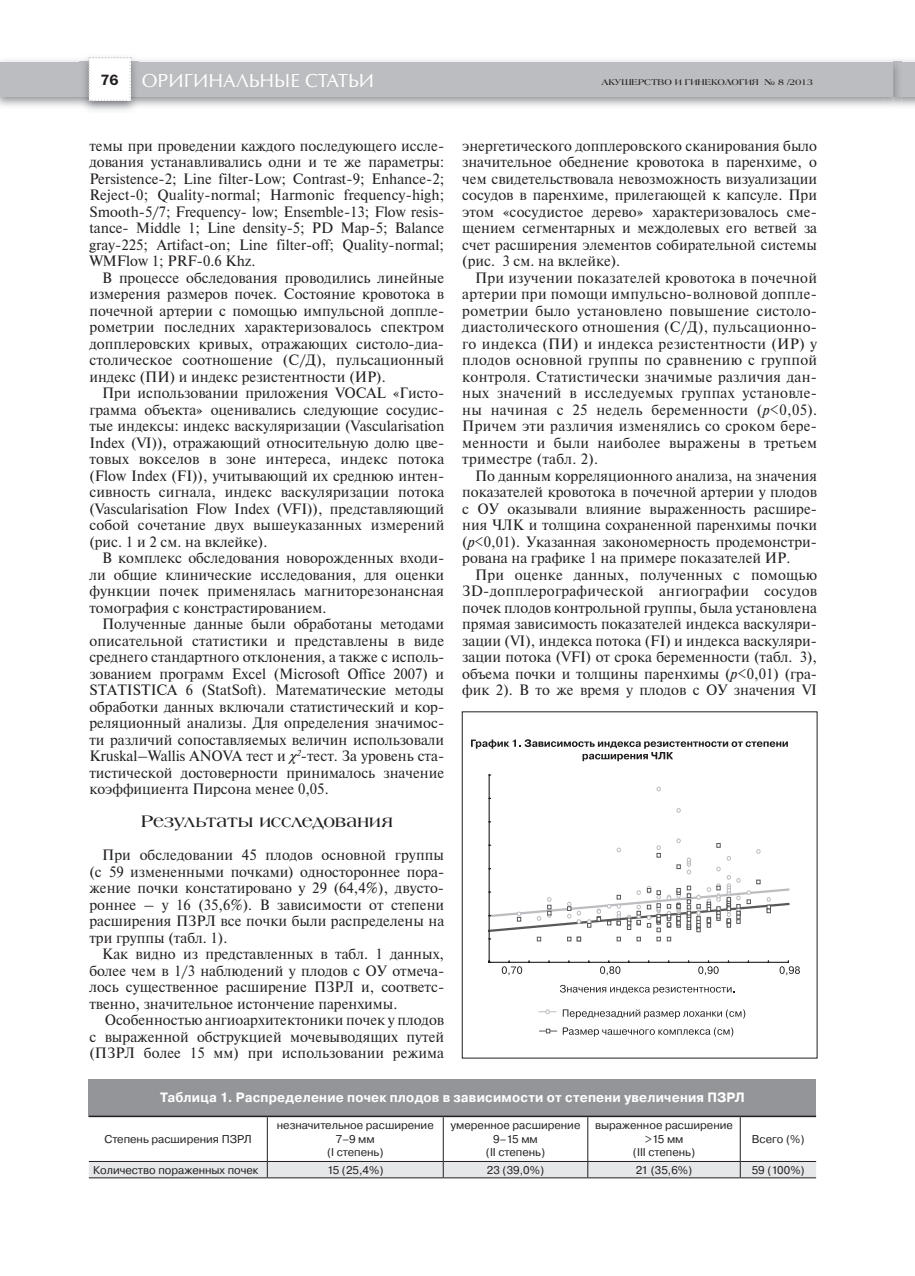
<style>
.page{position:relative;width:915px;height:1276px;background:#fff}
.page>*{position:absolute;margin:0;border:0;box-sizing:border-box;transform-origin:0 0}
.t1{font:700 18px "Laguna";letter-spacing:-.01em;color:#231f20}
.t2{font:18px "Opium New C";color:#fff}
.t3{font:15px/16.5px "Newton";color:#231f20;text-align:justify}
.t4{font:15px "Franklin Gothic Demi C";color:#231f20}
.t5{font:700 13.5px "Pragmatica";letter-spacing:.015em;color:#fff;scale:.95 1}
.t6{font:11.25px/13.5px "Pragmatica";color:#231f20;text-align:center}
.t7{font:700 10.35px "Pragmatica";letter-spacing:-.01em;color:#231f20}
.t8{font:10.35px "Pragmatica";color:#231f20}
.t9{font:700 9px "Laguna";color:#231f20}
.s1{font-style:italic}
</style>
<div class="page">
<img style="left:884px;top:58px;width:30px;height:50px">
<div style="left:0;top:62px;width:893px;height:34px;background:#bcbdc0"></div>
<svg style="left:88px;top:57px;width:43px;height:44px"></svg>
<svg style="left:893px;top:62px;width:21px;height:34px"></svg>
<div style="left:89px;top:1079px;width:726px;height:37px;background:#939598"></div>
<hr style="left:89px;top:1115px;width:178px;height:2px;background:#231f20">
<hr style="left:267px;top:1115px;width:176px;height:2px;background:#231f20">
<hr style="left:443px;top:1115px;width:144px;height:2px;background:#231f20">
<hr style="left:587px;top:1115px;width:153px;height:2px;background:#231f20">
<hr style="left:740px;top:1115px;width:75px;height:2px;background:#231f20">
<hr style="left:267px;top:1117px;width:1px;height:44px;background:#231f20">
<hr style="left:442px;top:1117px;width:1px;height:44px;background:#231f20">
<hr style="left:587px;top:1117px;width:1px;height:44px;background:#231f20">
<hr style="left:739px;top:1117px;width:1px;height:44px;background:#231f20">
<svg style="left:89px;top:1161px;width:726px;height:16px;background:#d8d9db"></svg>
<hr style="left:89px;top:1177px;width:178px;height:1px;background:#231f20">
<hr style="left:267px;top:1177px;width:176px;height:1px;background:#231f20">
<hr style="left:443px;top:1177px;width:144px;height:1px;background:#231f20">
<hr style="left:587px;top:1177px;width:153px;height:1px;background:#231f20">
<hr style="left:740px;top:1177px;width:75px;height:1px;background:#231f20">
<svg style="left:471px;top:739px;width:316px;height:22px"></svg>
<svg style="left:676px;top:808px;width:4px;height:4px"></svg>
<svg style="left:656px;top:787px;width:4px;height:4px"></svg>
<hr style="left:489px;top:961px;width:299px;height:2px;background:#231f20">
<hr style="left:488px;top:775px;width:1px;height:187px;background:#231f20">
<svg style="left:488px;top:838px;width:302px;height:103px"></svg>
<svg style="left:501px;top:961px;width:21px;height:14px"></svg>
<svg style="left:600px;top:961px;width:20px;height:14px"></svg>
<svg style="left:698px;top:961px;width:20px;height:14px"></svg>
<svg style="left:779px;top:961px;width:20px;height:14px"></svg>
<svg style="left:562px;top:1009px;width:183px;height:9px"></svg>
<svg style="left:562px;top:1027px;width:171px;height:9px"></svg>
<svg style="left:560px;top:985px;width:174px;height:9px"></svg>
<svg style="left:539px;top:1029px;width:17px;height:4px"></svg>
<svg style="left:539px;top:1009px;width:17px;height:5px"></svg>
<p class="t4" style="left:100px;top:71px;width:20px">76</p>
<p class="t2" style="left:142px;top:69px;width:234px">ОРИГИНАЛЬНЫЕ СТАТЬИ</p>
<p class="t9" style="left:601px;top:76px;width:213px">АКУШЕРСТВО И ГИНЕКОЛОГИЯ № 8 /2013</p>
<p class="t3" style="left:89px;top:137px;width:356px">темы при проведении каждого последующего иссле&shy;дования устанавливались одни и те же параметры:<br>Persistence-2; Line filter-Low; Contrast-9; Enhance-2; Reject-0; Quality-normal; Harmonic frequency-high; Smooth-5/7; Frequency- low; Ensemble-13; Flow resis&shy;tance- Middle 1; Line density-5; PD Map-5; Balance gray-225; Artifact-on; Line filter-off; Quality-normal; WMFlow 1; PRF-0.6 Khz.</p>
<p class="t3" style="left:89px;top:269px;width:356px;text-indent:13px">В процессе обследования проводились линейные измерения размеров почек. Состояние кровотока в почечной артерии с помощью импульсной доппле&shy;рометрии последних характеризовалось спектром допплеровских кривых, отражающих систоло-диа&shy;столическое соотношение (С/Д), пульсационный индекс (ПИ) и индекс резистентности (ИР).</p>
<p class="t3" style="left:89px;top:384px;width:356px;text-indent:13px">При использовании приложения VOCAL «Гисто&shy;грамма объекта» оценивались следующие сосудис&shy;тые индексы: индекс васкуляризации (Vascularisation Index (VI)), отражающий относительную долю цве&shy;товых вокселов в зоне интереса, индекс потока (Flow Index (FI)), учитывающий их среднюю интен&shy;сивность сигнала, индекс васкуляризации потока (Vascularisation Flow Index (VFI)), представляющий собой сочетание двух вышеуказанных измерений (рис. 1 и 2 см. на вклейке).</p>
<p class="t3" style="left:89px;top:549px;width:356px;text-indent:13px">В комплекс обследования новорожденных входи&shy;ли общие клинические исследования, для оценки функции почек применялась магниторезонансная томография с констрастированием.</p>
<p class="t3" style="left:89px;top:615px;width:356px;text-indent:13px">Полученные данные были обработаны методами описательной статистики и представлены в виде среднего стандартного отклонения, а также с исполь&shy;зованием программ Excel (Microsoft Office 2007) и STATISTICA 6 (StatSoft). Математические методы обработки данных включали статистический и кор&shy;реляционный анализы. Для определения значимос&shy;ти различий сопоставляемых величин использовали Kruskal–Wallis ANOVA тест и <span class="s1">χ</span><sup>2</sup>-тест. За уровень ста&shy;тистической достоверности принималось значение коэффициента Пирсона менее 0,05.</p>
<p class="t1" style="left:141px;top:810px;width:253px">Результаты исследования</p>
<p class="t3" style="left:89px;top:846px;width:356px;text-indent:13px">При обследовании 45 плодов основной группы (с 59 измененными почками) одностороннее пора&shy;жение почки констатировано у 29 (64,4%), двусто&shy;роннее – у 16 (35,6%). В зависимости от степени расширения ПЗРЛ все почки были распределены на три группы (табл. 1).</p>
<p class="t3" style="left:89px;top:945px;width:356px;text-indent:13px">Как видно из представленных в табл. 1 данных, более чем в 1/3 наблюдений у плодов с ОУ отмеча&shy;лось существенное расширение ПЗРЛ и, соответс&shy;твенно, значительное истончение паренхимы.</p>
<p class="t3" style="left:89px;top:1011px;width:356px;text-indent:15px">Особенностью ангиоархитектоники почек у плодов с выраженной обструкцией мочевыводящих путей (ПЗРЛ более 15 мм) при использовании режима</p>
<p class="t3" style="left:462px;top:137px;width:356px">энергетического допплеровского сканирования было значительное обеднение кровотока в паренхиме, о чем свидетельствовала невозможность визуализации сосудов в паренхиме, прилегающей к капсуле. При этом «сосудистое дерево» характеризовалось сме&shy;щением сегментарных и междолевых его ветвей за счет расширения элементов собирательной системы (рис. 3 см. на вклейке).</p>
<p class="t3" style="left:462px;top:269px;width:356px;text-indent:13px">При изучении показателей кровотока в почечной артерии при помощи импульсно-волновой доппле&shy;рометрии было установлено повышение систоло&shy;диастолического отношения (С/Д), пульсационно&shy;го индекса (ПИ) и индекса резистентности (ИР) у плодов основной группы по сравнению с группой контроля. Статистически значимые различия дан&shy;ных значений в исследуемых группах установле&shy;ны начиная с 25 недель беременности (<span class="s1">р</span>&lt;0,05).<br>Причем эти различия изменялись со сроком бере&shy;менности и были наиболее выражены в третьем триместре (табл. 2).</p>
<p class="t3" style="left:462px;top:467px;width:356px;text-indent:13px">По данным корреляционного анализа, на значения показателей кровотока в почечной артерии у плодов с ОУ оказывали влияние выраженность расшире&shy;ния ЧЛК и толщина сохраненной паренхимы почки (<span class="s1">р</span>&lt;0,01). Указанная закономерность продемонстри&shy;рована на графике 1 на примере показателей ИР.</p>
<p class="t3" style="left:462px;top:566px;width:356px;text-indent:13px">При оценке данных, полученных с помощью ЗD-допплерографической ангиографии сосудов почек плодов контрольной группы, была установлена прямая зависимость показателей индекса васкуляри&shy;зации (VI), индекса потока (FI) и индекса васкуляри&shy;зации потока (VFI) от срока беременности (табл. 3), объема почки и толщины паренхимы (<span class="s1">р</span>&lt;0,01) (гра&shy;фик 2). В то же время у плодов с ОУ значения VI</p>
<p class="t5" style="left:160px;top:1089px;width:616px">Таблица 1. Распределение почек плодов в зависимости от степени увеличения ПЗРЛ</p>
<p class="t6" style="left:104px;top:1132px;width:149px">Степень расширения ПЗРЛ</p>
<p class="t6" style="left:277px;top:1119px;width:158px">незначительное расширение<br>7–9 мм<br>(I степень)</p>
<p class="t6" style="left:450px;top:1119px;width:131px">умеренное расширение<br>9–15 мм<br>(II степень)</p>
<p class="t6" style="left:595px;top:1119px;width:139px">выраженное расширение &gt;15 мм<br>(III степень)</p>
<p class="t6" style="left:751px;top:1132px;width:54px">Всего (%)</p>
<p class="t6" style="left:93px;top:1163px;width:167px">Количество пораженных почек</p>
<p class="t6" style="left:327px;top:1163px;width:58px">15 (25,4%)</p>
<p class="t6" style="left:486px;top:1163px;width:59px">23 (39,0%)</p>
<p class="t6" style="left:635px;top:1163px;width:58px">21 (35,6%)</p>
<p class="t6" style="left:751px;top:1163px;width:54px">59 (100%)</p>
<p class="t7" style="left:589px;top:1143px;width:96px">расширения ЧЛК.</p>
<p class="t8" style="left:486px;top:1162px;width:8px">7</p>
</div>
